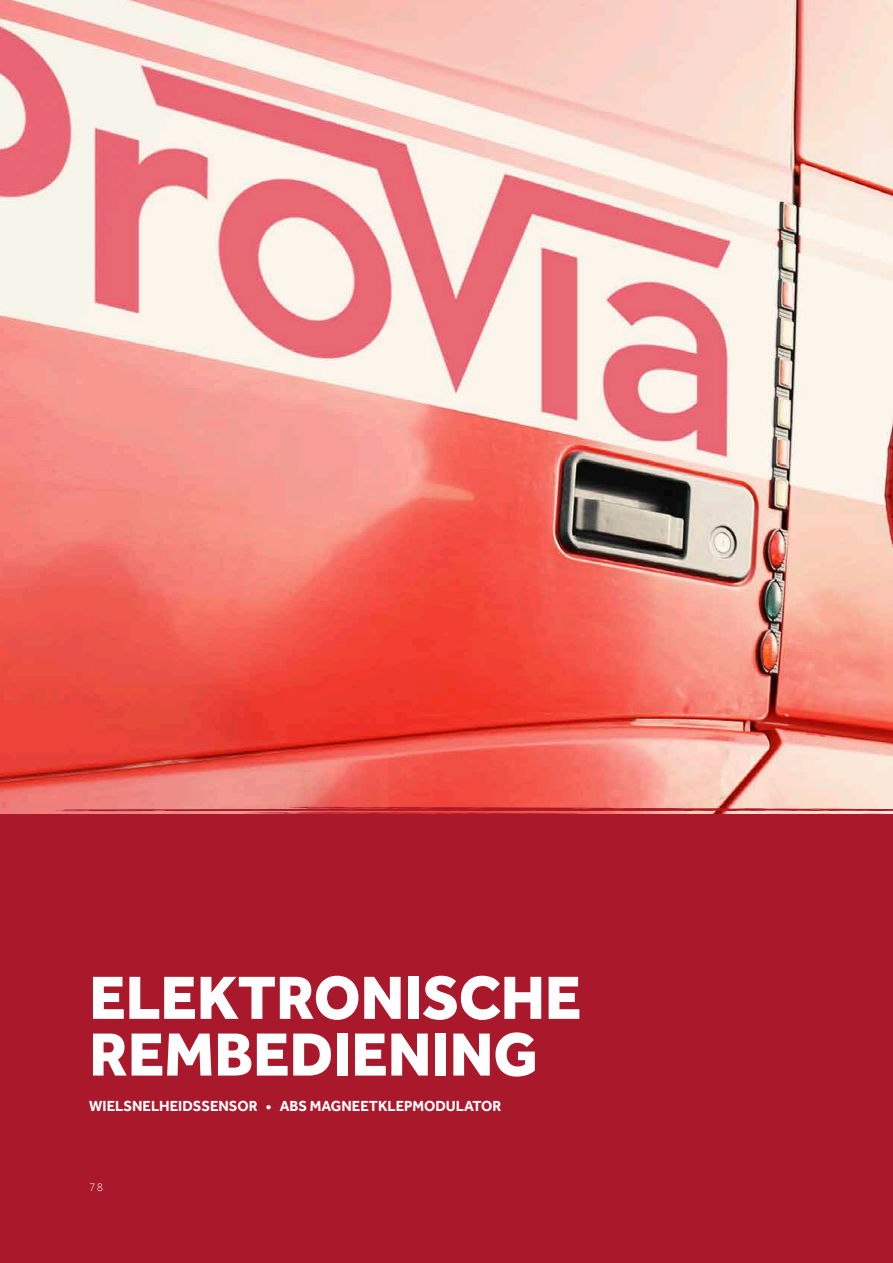
<style>
.page{position:relative;width:893px;height:1263px;background:#fff}
.page>*{position:absolute;margin:0;border:0;box-sizing:border-box;transform-origin:0 0}
.t1{font:800 63px/56.7px "Effra";color:#fff}
.t2{font:700 15px "Effra";color:#fff}
.t3{font:300 12px "Effra";color:#ececec}
</style>
<div class="page">
<img style="left:0;top:0;width:893px;height:807px">
<div style="left:0;top:807px;width:893px;height:456px;background:#aa182c"></div>
<h1 class="t1" style="left:89px;top:969px;width:494px">ELEKTRONISCHE<br>REMBEDIENING</h1>
<p class="t2" style="left:89px;top:1097px;width:413px">WIELSNELHEIDSSENSOR • ABS MAGNEETKLEPMODULATOR</p>
<p class="t3" style="left:89px;top:1180px;width:15px">78</p>
</div>
